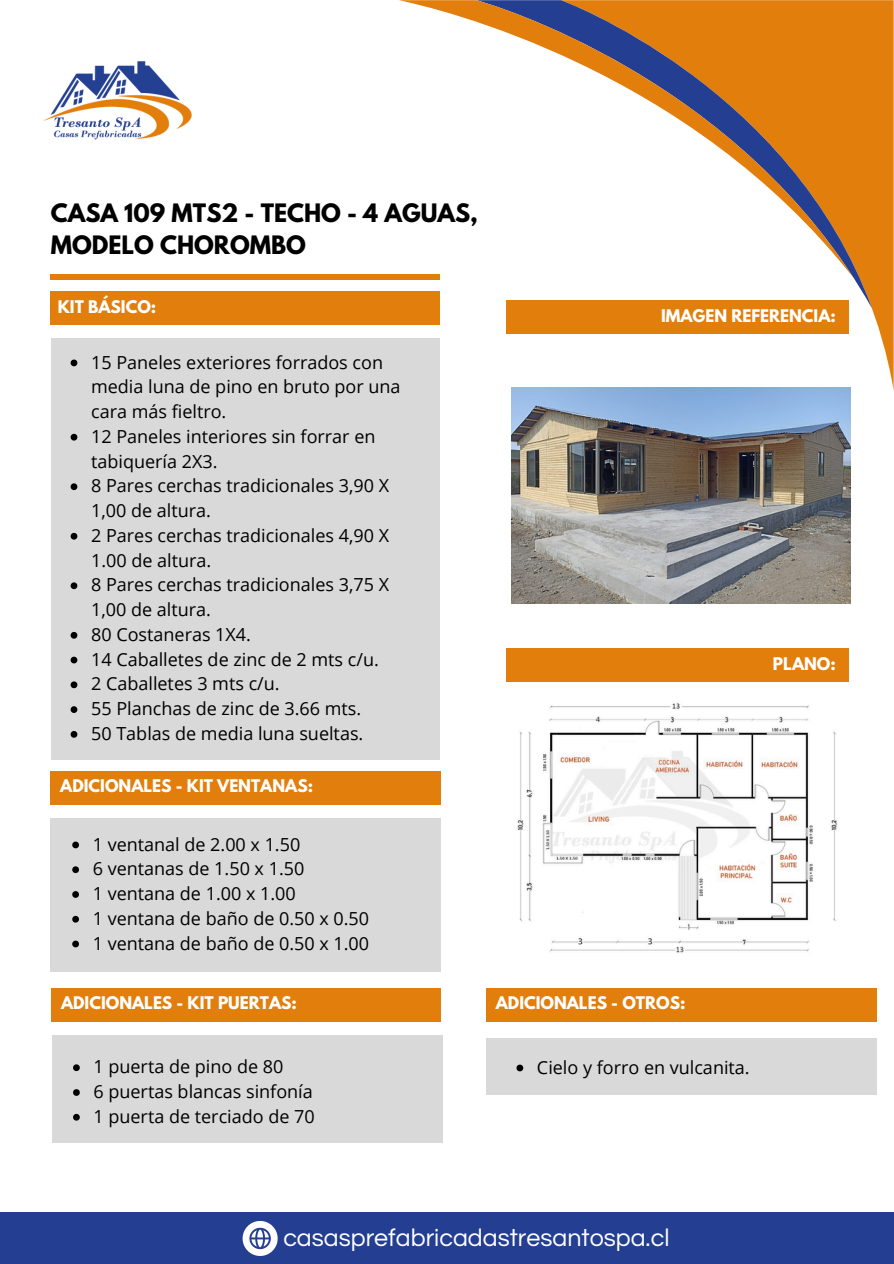
<style>
.page{position:relative;width:894px;height:1264px;background:#fff}
.page>*{position:absolute;margin:0;border:0;box-sizing:border-box;transform-origin:0 0}
.t1{font:25.05px "Questrial";color:#fff}
.t2{font:700 22.5px/31.5px "League Spartan";color:#000}
.t3{font:18px/24.8px "Open Sans";color:#000}
.t4{font:700 15.45px "League Spartan";color:#fff}
</style>
<div class="page">
<div style="left:0;top:1212px;width:893px;height:51px;background:#243f92"></div>
<svg style="left:242px;top:1221px;width:35px;height:34px"></svg>
<div style="left:51px;top:274px;width:389px;height:5px;background:#e27e0b"></div>
<div style="left:51px;top:292px;width:389px;height:33px;background:#e27e0b"></div>
<svg style="left:561px;top:0;width:331px;height:390px"></svg>
<svg style="left:561px;top:0;width:310px;height:308px"></svg>
<svg style="left:399px;top:0;width:455px;height:279px"></svg>
<img style="left:43px;top:61px;width:149px;height:79px">
<div style="left:52px;top:337px;width:388px;height:422px;background:#d9d9d9"></div>
<div style="left:51px;top:771px;width:390px;height:34px;background:#e27e0b"></div>
<div style="left:52px;top:988px;width:389px;height:33px;background:#e27e0b"></div>
<div style="left:486px;top:988px;width:390px;height:33px;background:#e27e0b"></div>
<div style="left:506px;top:648px;width:342px;height:33px;background:#e27e0b"></div>
<svg style="left:71px;top:359px;width:6px;height:7px"></svg>
<svg style="left:71px;top:434px;width:6px;height:6px"></svg>
<svg style="left:71px;top:483px;width:6px;height:7px"></svg>
<svg style="left:71px;top:533px;width:6px;height:6px"></svg>
<svg style="left:71px;top:582px;width:6px;height:7px"></svg>
<svg style="left:71px;top:632px;width:6px;height:6px"></svg>
<svg style="left:71px;top:656px;width:6px;height:7px"></svg>
<svg style="left:71px;top:681px;width:6px;height:7px"></svg>
<svg style="left:71px;top:706px;width:6px;height:7px"></svg>
<svg style="left:71px;top:731px;width:6px;height:6px"></svg>
<div style="left:506px;top:300px;width:342px;height:34px;background:#e27e0b"></div>
<div style="left:51px;top:817px;width:390px;height:154px;background:#d9d9d9"></div>
<div style="left:52px;top:1035px;width:390px;height:107px;background:#d9d9d9"></div>
<div style="left:486px;top:1038px;width:390px;height:56px;background:#d9d9d9"></div>
<svg style="left:72px;top:841px;width:7px;height:7px"></svg>
<svg style="left:72px;top:866px;width:7px;height:7px"></svg>
<svg style="left:72px;top:891px;width:7px;height:6px"></svg>
<svg style="left:72px;top:915px;width:7px;height:7px"></svg>
<svg style="left:72px;top:940px;width:7px;height:7px"></svg>
<svg style="left:73px;top:1064px;width:7px;height:7px"></svg>
<svg style="left:73px;top:1089px;width:7px;height:6px"></svg>
<svg style="left:73px;top:1113px;width:7px;height:7px"></svg>
<img style="left:512px;top:388px;width:338px;height:215px">
<svg style="left:516px;top:1064px;width:7px;height:7px"></svg>
<img style="left:517px;top:703px;width:321px;height:250px">
<p class="t2" style="left:51px;top:200px;width:429px">CASA 109 MTS2 - TECHO - 4 AGUAS,<br>MODELO CHOROMBO</p>
<h2 class="t4" style="left:58px;top:299px;width:100px">KIT BÁSICO:</h2>
<p class="t3" style="left:91px;top:349px;width:311px">15 Paneles exteriores forrados con media luna de pino en bruto por una cara más fieltro.</p>
<p class="t3" style="left:91px;top:423px;width:286px">12 Paneles interiores sin forrar en tabiquería 2X3.</p>
<p class="t3" style="left:91px;top:473px;width:299px">8 Pares cerchas tradicionales 3,90 X<br>1,00 de altura.</p>
<p class="t3" style="left:91px;top:522px;width:299px">2 Pares cerchas tradicionales 4,90 X<br>1.00 de altura.</p>
<p class="t3" style="left:91px;top:572px;width:299px">8 Pares cerchas tradicionales 3,75 X<br>1,00 de altura.</p>
<p class="t3" style="left:91px;top:621px;width:161px">80 Costaneras 1X4.</p>
<p class="t3" style="left:91px;top:646px;width:289px">14 Caballetes de zinc de 2 mts c/u.</p>
<p class="t3" style="left:91px;top:671px;width:190px">2 Caballetes 3 mts c/u.</p>
<p class="t3" style="left:91px;top:696px;width:272px">55 Planchas de zinc de 3.66 mts.</p>
<p class="t3" style="left:91px;top:720px;width:274px">50 Tablas de media luna sueltas.</p>
<p class="t4" style="left:60px;top:778px;width:254px">ADICIONALES - KIT VENTANAS:</p>
<p class="t3" style="left:93px;top:831px;width:209px">1 ventanal de 2.00 x 1.50</p>
<p class="t3" style="left:93px;top:856px;width:213px">6 ventanas de 1.50 x 1.50</p>
<p class="t3" style="left:93px;top:880px;width:204px">1 ventana de 1.00 x 1.00</p>
<p class="t3" style="left:93px;top:905px;width:278px">1 ventana de baño de 0.50 x 0.50</p>
<p class="t3" style="left:93px;top:930px;width:278px">1 ventana de baño de 0.50 x 1.00</p>
<p class="t4" style="left:660px;top:308px;width:176px">IMAGEN REFERENCIA:</p>
<p class="t4" style="left:772px;top:655px;width:64px">PLANO:</p>
<p class="t4" style="left:61px;top:994px;width:237px">ADICIONALES - KIT PUERTAS:</p>
<p class="t4" style="left:495px;top:994px;width:191px">ADICIONALES - OTROS:</p>
<p class="t3" style="left:93px;top:1053px;width:191px">1 puerta de pino de 80</p>
<p class="t3" style="left:93px;top:1078px;width:221px">6 puertas blancas sinfonía</p>
<p class="t3" style="left:93px;top:1103px;width:223px">1 puerta de terciado de 70</p>
<p class="t3" style="left:537px;top:1054px;width:214px">Cielo y forro en vulcanita.</p>
<p class="t1" style="left:283px;top:1225px;width:387px">casasprefabricadastresantospa.cl</p>
</div>
